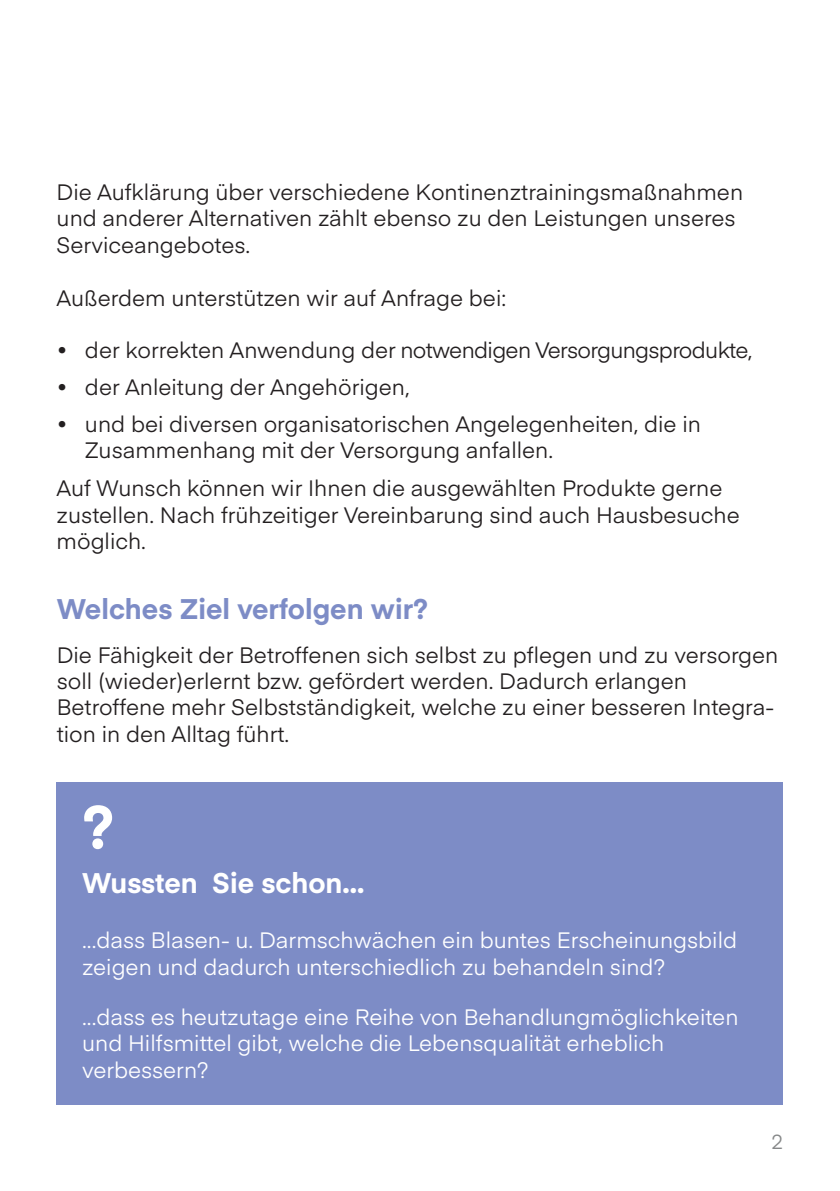
<style>
.page{position:relative;width:840px;height:1191px;background:#fff}
.page>*{position:absolute;margin:0;border:0;box-sizing:border-box;transform-origin:0 0}
.t1{font:700 60px "Eina 01";color:#fff}
.t2{font:700 28px "Eina 01";color:#7d8cc6}
.t3{font:700 28px "Eina 01";color:#fff}
.t4{font:22px/26.4px "Eina 01";color:#231f20}
.t5{font:22px/26.4px "Eina 01";color:#fff}
.t6{font:22px "Eina 01";letter-spacing:-.03em;color:#231f20}
.t7{font:20px "Eina 01";color:#868889}
</style>
<div class="page">
<div style="left:57px;top:782px;width:725px;height:322px;background:#7d8cc6"></div>
<p class="t4" style="left:57px;top:177px;width:687px">Die Aufklärung über verschiedene Kontinenztrainingsmaßnahmen und anderer Alternativen zählt ebenso zu den Leistungen unseres<br>Serviceangebotes.</p>
<p class="t4" style="left:57px;top:283px;width:451px">Außerdem unterstützen wir auf Anfrage bei:</p>
<p class="t6" style="left:57px;top:333px;width:697px">• der korrekten Anwendung der notwendigen Versorgungsprodukte,</p>
<p class="t4" style="left:57px;top:372px;width:354px">• der Anleitung der Angehörigen,</p>
<p class="t4" style="left:85px;top:410px;width:617px;text-indent:-28px">• und bei diversen organisatorischen Angelegenheiten, die in<br>Zusammenhang mit der Versorgung anfallen.</p>
<p class="t4" style="left:57px;top:473px;width:684px">Auf Wunsch können wir Ihnen die ausgewählten Produkte gerne zustellen. Nach frühzeitiger Vereinbarung sind auch Hausbesuche möglich.</p>
<p class="t2" style="left:57px;top:588px;width:372px">Welches Ziel verfolgen wir?</p>
<p class="t4" style="left:57px;top:640px;width:722px">Die Fähigkeit der Betroffenen sich selbst zu pflegen und zu versorgen soll (wieder)erlernt bzw. gefördert werden. Dadurch erlangen</p>
<p class="t4" style="left:57px;top:693px;width:718px">Betroffene mehr Selbstständigkeit, welche zu einer besseren Integra&shy;tion in den Alltag führt.</p>
<p class="t1" style="left:82px;top:783px;width:33px">?</p>
<p class="t3" style="left:82px;top:862px;width:283px">Wussten Sie schon...</p>
<p class="t5" style="left:82px;top:925px;width:656px">...dass Blasen- u. Darmschwächen ein buntes Erscheinungsbild zeigen und dadurch unterschiedlich zu behandeln sind?</p>
<p class="t5" style="left:82px;top:1002px;width:657px">...dass es heutzutage eine Reihe von Behandlungmöglichkeiten und Hilfsmittel gibt, welche die Lebensqualität erheblich</p>
<p class="t5" style="left:82px;top:1055px;width:128px">verbessern?</p>
<p class="t7" style="left:771px;top:1126px;width:13px">2</p>
</div>
